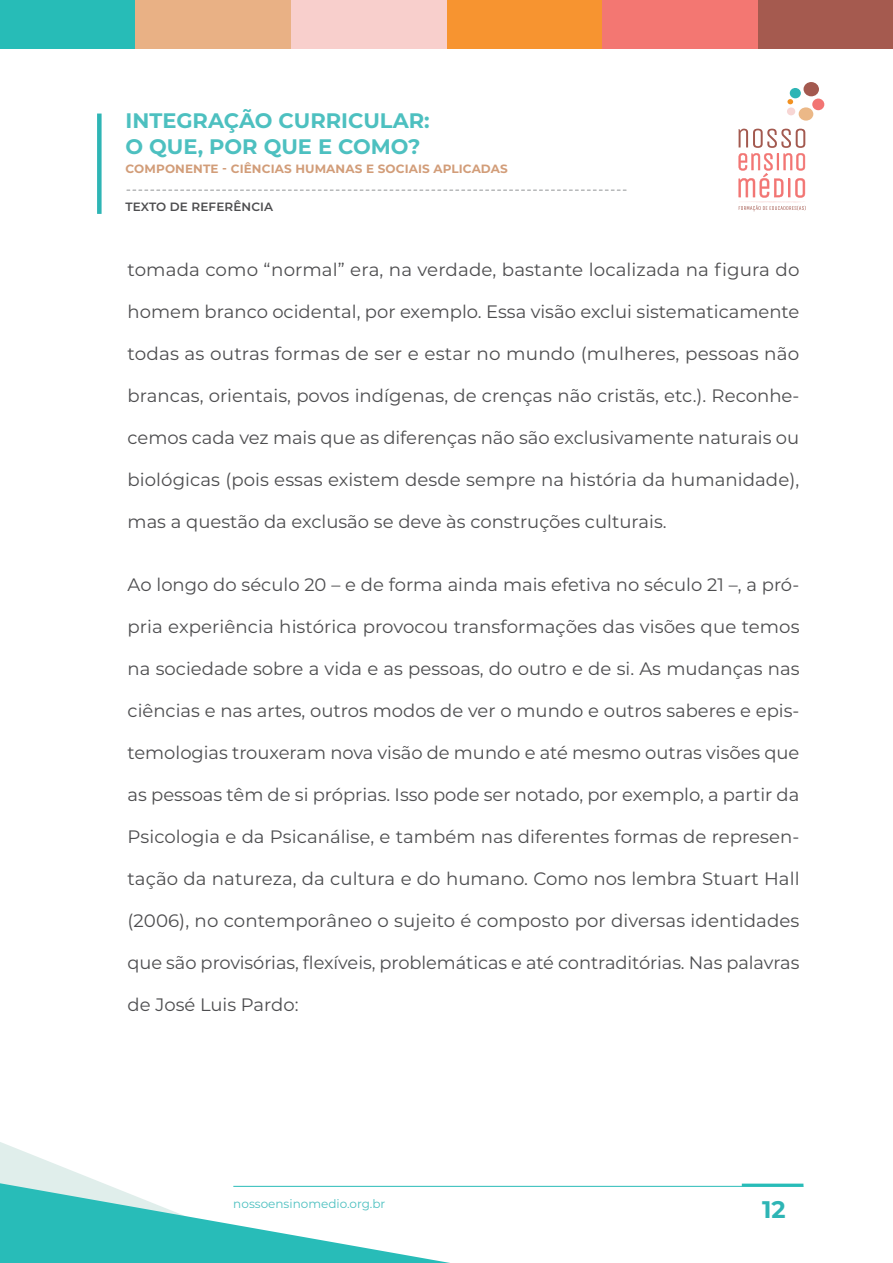
<style>
.page{position:relative;width:893px;height:1263px;background:#fff}
.page>*{position:absolute;margin:0;border:0;box-sizing:border-box;transform-origin:0 0}
.t1{font:700 24px "Montserrat";color:#2eb5b5}
.t2{font:700 21px/25.5px "Montserrat";color:#4dc0c0}
.t3{font:18px "Montserrat";color:#4d4d4f}
.t4{font:700 12px "Montserrat";letter-spacing:.01em;color:#d29d79}
.t5{font:12px "Montserrat";color:#4dc0c0}
.t6{font:600 12px "Montserrat";letter-spacing:.01em;color:#4d4d4f}
</style>
<div class="page">
<div style="left:135px;top:0;width:156px;height:49px;background:#e9b185"></div>
<div style="left:0;top:0;width:135px;height:49px;background:#27bcb7"></div>
<div style="left:446px;top:0;width:156px;height:49px;background:#f79430"></div>
<div style="left:291px;top:0;width:155px;height:49px;background:#f8cfcc"></div>
<div style="left:758px;top:0;width:135px;height:49px;background:#a55a4f"></div>
<div style="left:602px;top:0;width:156px;height:49px;background:#f37772"></div>
<svg style="left:0;top:1142px;width:92px;height:37px"></svg>
<svg style="left:0;top:1179px;width:543px;height:84px"></svg>
<hr style="left:742px;top:1183px;width:61px;height:3px;background:#28bcb8">
<hr style="left:233px;top:1186px;width:570px;height:1px;background:#28bcb8">
<div style="left:812px;top:98px;width:12px;height:12px;background:#f27573;border-radius:50%"></div>
<div style="left:798px;top:107px;width:15px;height:14px;background:#ebb887;border-radius:50%"></div>
<div style="left:787px;top:107px;width:8px;height:8px;background:#f7d6d4;border-radius:50%"></div>
<div style="left:803px;top:82px;width:16px;height:15px;background:#a3594f;border-radius:50%"></div>
<div style="left:790px;top:88px;width:11px;height:10px;background:#2eb5b5;border-radius:50%"></div>
<svg style="left:787px;top:99px;width:6px;height:5px"></svg>
<svg style="left:738px;top:129px;width:68px;height:82px"></svg>
<div style="left:97px;top:114px;width:5px;height:100px;background:#2eb5b5"></div>
<svg style="left:127px;top:190px;width:499px;height:1px"></svg>
<p class="t2" style="left:126px;top:107px;width:306px">INTEGRAÇÃO CURRICULAR:<br>O QUE, POR QUE E COMO?</p>
<p class="t4" style="left:126px;top:160px;width:384px">COMPONENTE - CIÊNCIAS HUMANAS E SOCIAIS APLICADAS</p>
<p class="t6" style="left:126px;top:198px;width:149px">TEXTO DE REFERÊNCIA</p>
<p class="t3" style="left:128px;top:257px;width:673px">tomada como “normal” era, na verdade, bastante localizada na figura do</p>
<p class="t3" style="left:128px;top:299px;width:673px">homem branco ocidental, por exemplo. Essa visão exclui sistematicamente</p>
<p class="t3" style="left:128px;top:341px;width:673px">todas as outras formas de ser e estar no mundo (mulheres, pessoas não</p>
<p class="t3" style="left:128px;top:383px;width:673px">brancas, orientais, povos indígenas, de crenças não cristãs, etc.). Reconhe-</p>
<p class="t3" style="left:128px;top:425px;width:673px">cemos cada vez mais que as diferenças não são exclusivamente naturais ou</p>
<p class="t3" style="left:128px;top:467px;width:673px">biológicas (pois essas existem desde sempre na história da humanidade),</p>
<p class="t3" style="left:128px;top:509px;width:541px">mas a questão da exclusão se deve às construções culturais.</p>
<p class="t3" style="left:128px;top:572px;width:673px">Ao longo do século 20 – e de forma ainda mais efetiva no século 21 –, a pró-</p>
<p class="t3" style="left:128px;top:614px;width:673px">pria experiência histórica provocou transformações das visões que temos</p>
<p class="t3" style="left:128px;top:656px;width:673px">na sociedade sobre a vida e as pessoas, do outro e de si. As mudanças nas</p>
<p class="t3" style="left:128px;top:698px;width:673px">ciências e nas artes, outros modos de ver o mundo e outros saberes e epis-</p>
<p class="t3" style="left:128px;top:740px;width:673px">temologias trouxeram nova visão de mundo e até mesmo outras visões que</p>
<p class="t3" style="left:128px;top:782px;width:673px">as pessoas têm de si próprias. Isso pode ser notado, por exemplo, a partir da</p>
<p class="t3" style="left:128px;top:824px;width:673px">Psicologia e da Psicanálise, e também nas diferentes formas de represen-</p>
<p class="t3" style="left:128px;top:866px;width:673px">tação da natureza, da cultura e do humano. Como nos lembra Stuart Hall</p>
<p class="t3" style="left:128px;top:908px;width:673px">(2006), no contemporâneo o sujeito é composto por diversas identidades</p>
<p class="t3" style="left:128px;top:950px;width:673px">que são provisórias, flexíveis, problemáticas e até contraditórias. Nas palavras</p>
<p class="t3" style="left:128px;top:992px;width:172px">de José Luis Pardo:</p>
<p class="t5" style="left:233px;top:1195px;width:154px">nossoensinomedio.org.br</p>
<h1 class="t1" style="left:762px;top:1192px;width:25px">12</h1>
</div>
